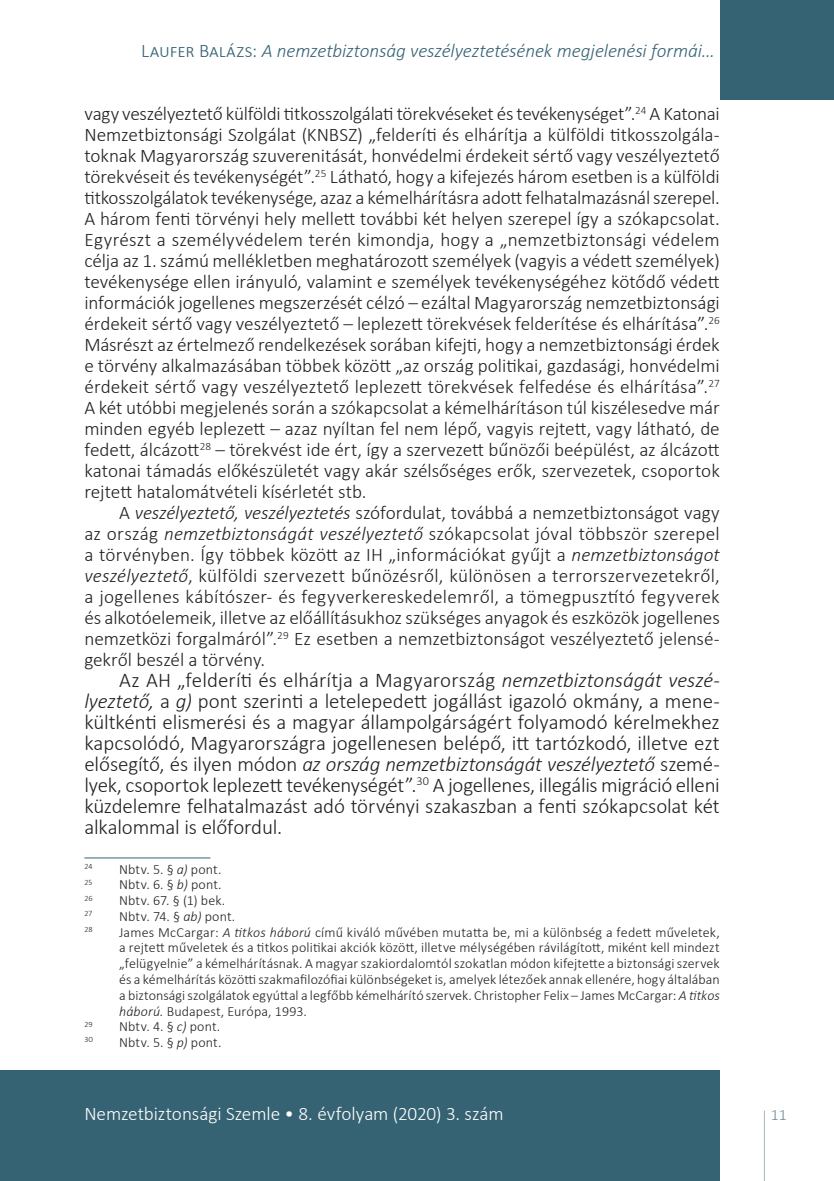
<style>
.page{position:relative;width:834px;height:1181px;background:#fff}
.page>*{position:absolute;margin:0;border:0;box-sizing:border-box;transform-origin:0 0}
.Body{font:300 21px/21px "Calibri";letter-spacing:-.01em;color:#231f20;text-align:justify}
.Body-2{font:300 19.25px/21px "Calibri";letter-spacing:-.005em;color:#231f20;text-align:justify}
.t1{font:italic 300 19.25px "Calibri";letter-spacing:-.01em;color:#366374}
.t2{font:300 19.25px "Calibri";letter-spacing:-.005em;color:#fff}
.t3{font:300 15.75px "Calibri";color:#6c8694}
.Footnote_text{font:300 14px/15.8px "Calibri";letter-spacing:.005em;color:#231f20;text-align:justify}
.Footnote_text-2{font:300 8.22px "Calibri";letter-spacing:.015em;color:#231f20}
.s1{font-style:normal}
.s2{font-style:italic}
</style>
<div class="page">
<svg style="left:764px;top:1110px;width:1px;height:71px"></svg>
<div style="left:719px;top:0;width:114px;height:99px;background:#366374"></div>
<div style="left:0;top:1070px;width:719px;height:111px;background:#366374"></div>
<hr style="left:84px;top:857px;width:126px;height:1px;background:#366374">
<p class="t1" style="left:141px;top:39px;width:575px"><span class="s1">Laufer Balázs:</span> A nemzetbiztonság veszélyeztetésének megjelenési formái…</p>
<p class="Body-2" style="left:84px;top:103px;width:637px">vagy veszélyeztető külföldi titkosszolgálati törekvéseket és tevékenységet”.<sup>24</sup> A Katonai Nemzetbiztonsági Szolgálat (KNBSZ) „felderíti és elhárítja a külföldi titkosszolgála&shy;toknak Magyarország szuverenitását, honvédelmi érdekeit sértő vagy veszélyeztető törekvéseit és tevékenységét”.<sup>25</sup> Látható, hogy a kifejezés három esetben is a külföldi titkosszolgálatok tevékenysége, azaz a kémelhárításra adott felhatalmazásnál szerepel.<br>A három fenti törvényi hely mellett további két helyen szerepel így a szókapcsolat.<br>Egyrészt a személyvédelem terén kimondja, hogy a „nemzetbiztonsági védelem célja az -1. számú mellékletben meghatározott személyek (vagyis a védett személyek) tevékenysége ellen irányuló, valamint e személyek tevékenységéhez kötődő védett információk jogellenes megszerzését célzó – ezáltal Magyarország nemzetbiztonsági érdekeit sértő vagy veszélyeztető – leplezett törekvések felderítése és elhárítása”.<sup>26<br></sup>Másrészt az értelmező rendelkezések sorában kifejti, hogy a nemzetbiztonsági érdek e törvény alkalmazásában többek között „az ország politikai, gazdasági, honvédelmi érdekeit sértő vagy veszélyeztető leplezett törekvések felfedése és elhárítása”.<sup>27<br></sup>A két utóbbi megjelenés során a szókapcsolat a kémelhárításon túl kiszélesedve már minden egyéb leplezett – azaz nyíltan fel nem lépő, vagyis rejtett, vagy látható, de fedett, álcázott<sup>28</sup> – törekvést ide ért, így a szervezett bűnözői beépülést, az álcázott katonai támadás előkészületét vagy akár szélsőséges erők, szervezetek, csoportok rejtett hatalomátvételi kísérletét stb.</p>
<p class="Body-2" style="left:84px;top:502px;width:636px;text-indent:35px">A <span class="s2">veszélyeztető, veszélyeztetés</span> szófordulat, továbbá a nemzetbiztonságot vagy az ország <span class="s2">nemzetbiztonságát veszélyeztető</span> szókapcsolat jóval többször szerepel a törvényben. Így többek között az IH „információkat gyűjt a <span class="s2">nemzetbiztonságot veszélyeztető</span>, külföldi szervezett bűnözésről, különösen a terrorszervezetekről, a jogellenes kábítószer- és fegyverkereskedelemről, a tömegpusztító fegyverek és alkotóelemeik, illetve az előállításukhoz szükséges anyagok és eszközök jogellenes nemzetközi forgalmáról”.<sup>29</sup> Ez esetben a nemzetbiztonságot veszélyeztető jelensé&shy;gekről beszél a törvény.</p>
<p class="Body" style="left:84px;top:670px;width:637px;text-indent:35px">Az AH „felderíti és elhárítja a Magyarország <span class="s2">nemzetbiztonságát veszé&shy;lyeztető,</span> a <span class="s2">g)</span> pont szerinti a letelepedett jogállást igazoló okmány, a mene&shy;kültkénti elismerési és a magyar állampolgárságért folyamodó kérelmekhez kapcsolódó, Magyarországra jogellenesen belépő, itt tartózkodó, illetve ezt elősegítő, és ilyen módon <span class="s2">az ország nemzetbiztonságát veszélyeztető</span> szemé&shy;lyek, csoportok leplezett tevékenységét”.<sup>30</sup> A jogellenes, illegális migráció elleni küzdelemre felhatalmazást adó törvényi szakaszban a fenti szókapcsolat két alkalommal is előfordul.</p>
<p class="Footnote_text-2" style="left:84px;top:861px;width:10px">24</p>
<p class="Footnote_text" style="left:119px;top:861px;width:104px">Nbtv. 5. § <span class="s2">a)</span> pont.</p>
<p class="Footnote_text-2" style="left:84px;top:877px;width:10px">25</p>
<p class="Footnote_text" style="left:119px;top:877px;width:104px">Nbtv. 6. § <span class="s2">b)</span> pont.</p>
<p class="Footnote_text-2" style="left:84px;top:892px;width:10px">26</p>
<p class="Footnote_text" style="left:119px;top:892px;width:108px">Nbtv. 67. § (1) bek.</p>
<p class="Footnote_text-2" style="left:84px;top:908px;width:9px">27</p>
<p class="Footnote_text" style="left:119px;top:908px;width:118px">Nbtv. 74. § <span class="s2">ab)</span> pont.</p>
<p class="Footnote_text-2" style="left:84px;top:924px;width:10px">28</p>
<p class="Footnote_text" style="left:119px;top:924px;width:602px">James McCargar: <span class="s2">A titkos háború</span> című kiváló művében mutatta be, mi a különbség a fedett műveletek, a rejtett műveletek és a titkos politikai akciók között, illetve mélységében rávilágított, miként kell mindezt „felügyelnie” a kémelhárításnak. A magyar szakiordalomtól szokatlan módon kifejtette a biztonsági szervek és a kémelhárítás közötti szakmafilozófiai különbségeket is, amelyek létezőek annak ellenére, hogy általában a biztonsági szolgálatok egyúttal a legfőbb kémelhárító szervek. Christopher Felix – James McCargar: <span class="s2">A titkos háború.</span> Budapest, Európa, 1993.</p>
<p class="Footnote_text-2" style="left:84px;top:1018px;width:10px">29</p>
<p class="Footnote_text" style="left:119px;top:1018px;width:103px">Nbtv. 4. § <span class="s2">c)</span> pont.</p>
<p class="Footnote_text-2" style="left:84px;top:1034px;width:10px">30</p>
<p class="Footnote_text" style="left:119px;top:1034px;width:104px">Nbtv. 5. § <span class="s2">p)</span> pont.</p>
<p class="t2" style="left:84px;top:1102px;width:421px">Nemzetbiztonsági Szemle • 8. évfolyam (2020) 3. szám</p>
<p class="t3" style="left:770px;top:1105px;width:17px">11</p>
</div>
